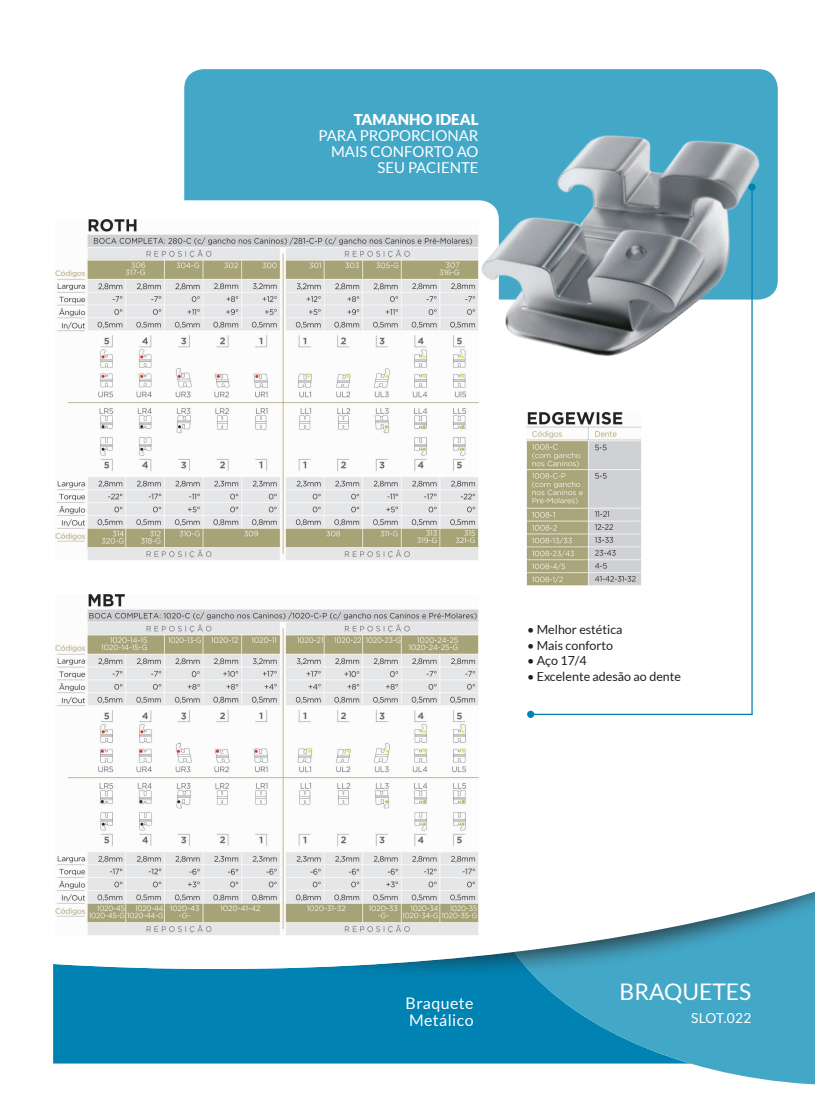
<style>
.page{position:relative;width:815px;height:1099px;background:#fff}
.page>*{position:absolute;margin:0;border:0;box-sizing:border-box;transform-origin:0 0}
.Produto_01{font:22.88px "Lato";color:#fff}
.Produto_02_-_Direita{font:16px "Lato";letter-spacing:.025em;color:#fff}
.descrição{font:15px/16.2px "Lato";color:#fff;text-align:right}
.SLOT{font:13.75px "Lato";letter-spacing:.025em;color:#fff}
.descrição-2{font:12.5px "Lato";color:#231f20}
.s1{font-weight:900}
</style>
<div class="page">
<div style="left:53px;top:969px;width:460px;height:94px;background:#0082b2"></div>
<svg style="left:513px;top:978px;width:302px;height:107px;background:#50accb"></svg>
<div style="left:88px;top:850px;width:727px;height:128px;background:#231f20;opacity:.75"></div>
<svg style="left:53px;top:850px;width:762px;height:119px"></svg>
<div style="left:184px;top:69px;width:594px;height:230px;background:#43a7c8;border-radius:19px"></div>
<hr style="left:531px;top:713px;width:222px;height:2px;background:#0082b2">
<div style="left:527px;top:710px;width:7px;height:8px;background:#0082b2;border-radius:50%"></div>
<div style="left:40px;top:200px;width:459px;height:718px;background:#fff;border-radius:19px"></div>
<img style="left:56px;top:220px;width:423px;height:340px">
<img style="left:56px;top:594px;width:423px;height:341px">
<img style="left:527px;top:468px;width:114px;height:117px">
<img style="left:390px;top:69px;width:388px;height:399px">
<hr style="left:751px;top:187px;width:2px;height:528px;background:#0082b2">
<div style="left:748px;top:183px;width:8px;height:8px;background:#0082b2;border-radius:50%"></div>
<p class="descrição" style="left:319px;top:111px;width:162px"><span class="s1">TAMANHO IDEAL<br></span>PARA PROPORCIONAR<br>MAIS CONFORTO AO<br>SEU PACIENTE</p>
<p class="descrição-2" style="left:527px;top:622px;width:97px">• Melhor estética</p>
<p class="descrição-2" style="left:527px;top:638px;width:88px">• Mais conforto</p>
<p class="descrição-2" style="left:527px;top:653px;width:61px">• Aço 17/4</p>
<p class="descrição-2" style="left:527px;top:669px;width:155px">• Excelente adesão ao dente</p>
<p class="Produto_02_-_Direita" style="left:406px;top:994px;width:69px">Braquete</p>
<p class="Produto_02_-_Direita" style="left:409px;top:1010px;width:66px">Metálico</p>
<p class="Produto_01" style="left:620px;top:978px;width:133px">BRAQUETES</p>
<p class="SLOT" style="left:691px;top:1009px;width:62px">SLOT.022</p>
</div>
